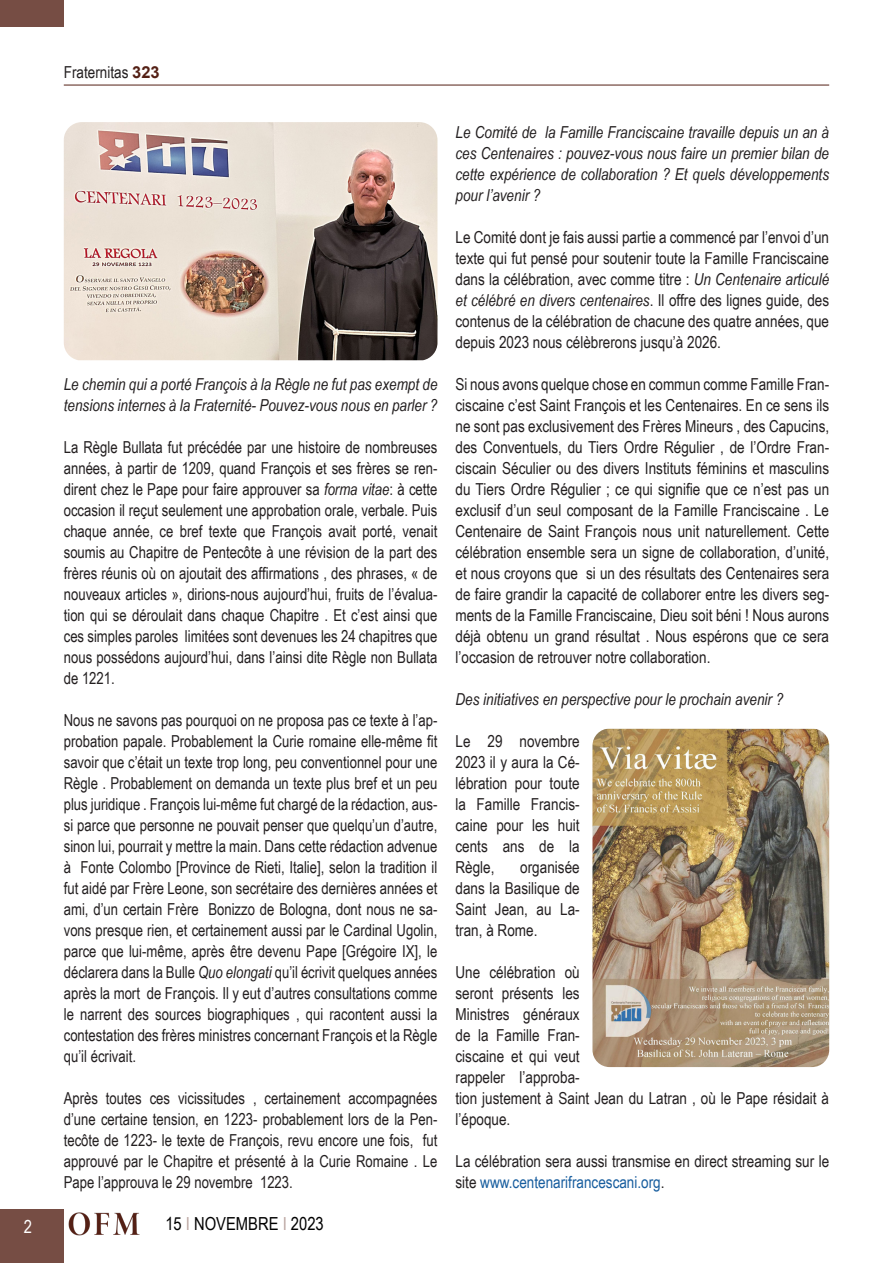
<style>
.page{position:relative;width:893px;height:1263px;background:#fff}
.page>*{position:absolute;margin:0;border:0;box-sizing:border-box;transform-origin:0 0}
.t1{font:18px "Arial Narrow";color:#000}
.t2{font:18px "Arial Narrow";color:#fff}
.Testo_normal{font:16.5px/21px "Arial Narrow";color:#231f20;text-align:justify}
.Testo_normal-2{font:italic 16.5px/21px "Arial Narrow";color:#231f20}
.s1{font-family:"Arial";font-weight:700;color:#542015}
.s2{font-style:italic}
.s3{color:#bba6a1}
.s4{color:#175d9e}
</style>
<div class="page">
<div style="left:0;top:1209px;width:64px;height:54px;background:#764d44"></div>
<hr style="left:64px;top:85px;width:765px;height:1px;background:#542015">
<div style="left:0;top:0;width:64px;height:27px;background:#764d44"></div>
<img style="left:69px;top:1212px;width:71px;height:24px">
<img style="left:592px;top:728px;width:237px;height:339px">
<img style="left:64px;top:122px;width:373px;height:238px">
<p class="t2" style="left:24px;top:1213px;width:10px">2</p>
<p class="Testo_normal" style="left:64px;top:61px;width:97px">Fraternitas <span class="s1">323</span></p>
<p class="Testo_normal-2" style="left:64px;top:373px;width:375px">Le chemin qui a porté François à la Règle ne fut pas exempt de tensions internes à la Fraternité- Pouvez-vous nous en parler ?</p>
<p class="Testo_normal" style="left:64px;top:436px;width:375px">La Règle Bullata fut précédée par une histoire de nombreuses années, à partir de 1209, quand François et ses frères se ren&shy;dirent chez le Pape pour faire approuver sa <span class="s2">forma vitae</span>: à cette occasion il reçut seulement une approbation orale, verbale. Puis chaque année, ce bref texte que François avait porté, venait soumis au Chapitre de Pentecôte à une révision de la part des frères réunis où on ajoutait des affirmations , des phrases, « de nouveaux articles », dirions-nous aujourd’hui, fruits de l’évalua&shy;tion qui se déroulait dans chaque Chapitre . Et c’est ainsi que ces simples paroles limitées sont devenues les 24 chapitres que nous possédons aujourd’hui, dans l’ainsi dite Règle non Bullata de 1221.</p>
<p class="Testo_normal" style="left:64px;top:709px;width:375px">Nous ne savons pas pourquoi on ne proposa pas ce texte à l’ap&shy;probation papale. Probablement la Curie romaine elle-même fit savoir que c’était un texte trop long, peu conventionnel pour une Règle . Probablement on demanda un texte plus bref et un peu plus juridique . François lui-même fut chargé de la rédaction, aus&shy;si parce que personne ne pouvait penser que quelqu’un d’autre, sinon lui, pourrait y mettre la main. Dans cette rédaction advenue à Fonte Colombo [Province de Rieti, Italie], selon la tradition il fut aidé par Frère Leone, son secrétaire des dernières années et ami, d’un certain Frère Bonizzo de Bologna, dont nous ne sa&shy;vons presque rien, et certainement aussi par le Cardinal Ugolin, parce que lui-même, après être devenu Pape [Grégoire IX], le déclarera dans la Bulle <span class="s2">Quo elongati</span> qu’il écrivit quelques années après la mort de François. Il y eut d’autres consultations comme le narrent des sources biographiques , qui racontent aussi la contestation des frères ministres concernant François et la Règle qu’il écrivait.</p>
<p class="Testo_normal" style="left:64px;top:1087px;width:375px">Après toutes ces vicissitudes , certainement accompagnées d’une certaine tension, en 1223- probablement lors de la Pen&shy;tecôte de 1223- le texte de François, revu encore une fois, fut approuvé par le Chapitre et présenté à la Curie Romaine . Le Pape l’approuva le 29 novembre 1223.</p>
<p class="t1" style="left:165px;top:1210px;width:160px">15 <span class="s3">I</span> NOVEMBRE <span class="s3">I</span> 2023</p>
<p class="Testo_normal-2" style="left:455px;top:121px;width:375px;text-align:justify">Le Comité de la Famille Franciscaine travaille depuis un an à ces Centenaires : pouvez-vous nous faire un premier bilan de cette expérience de collaboration ? Et quels développements pour l’avenir ?</p>
<p class="Testo_normal" style="left:455px;top:226px;width:375px">Le Comité dont je fais aussi partie a commencé par l’envoi d’un texte qui fut pensé pour soutenir toute la Famille Franciscaine dans la célébration, avec comme titre : <span class="s2">Un Centenaire articulé et célébré en divers centenaires</span>. Il offre des lignes guide, des contenus de la célébration de chacune des quatre années, que depuis 2023 nous célèbrerons jusqu’à 2026.</p>
<p class="Testo_normal" style="left:455px;top:373px;width:375px">Si nous avons quelque chose en commun comme Famille Fran&shy;ciscaine c’est Saint François et les Centenaires. En ce sens ils ne sont pas exclusivement des Frères Mineurs , des Capucins, des Conventuels, du Tiers Ordre Régulier , de l’Ordre Fran&shy;ciscain Séculier ou des divers Instituts féminins et masculins du Tiers Ordre Régulier ; ce qui signifie que ce n’est pas un exclusif d’un seul composant de la Famille Franciscaine . Le Centenaire de Saint François nous unit naturellement. Cette célébration ensemble sera un signe de collaboration, d’unité, et nous croyons que si un des résultats des Centenaires sera de faire grandir la capacité de collaborer entre les divers seg&shy;ments de la Famille Franciscaine, Dieu soit béni ! Nous aurons déjà obtenu un grand résultat . Nous espérons que ce sera l’occasion de retrouver notre collaboration.</p>
<p class="Testo_normal-2" style="left:455px;top:688px;width:329px">Des initiatives en perspective pour le prochain avenir ?</p>
<p class="Testo_normal" style="left:455px;top:730px;width:126px">Le 29 novembre 2023 il y aura la Cé&shy;lébration pour toute la Famille Francis&shy;caine pour les huit cents ans de la Règle,</p>
<p class="Testo_normal" style="left:455px;top:856px;width:126px;text-indent:65px">organisée dans la Basilique de Saint Jean, au La&shy;tran, à Rome.</p>
<p class="Testo_normal" style="left:455px;top:961px;width:375px;text-align:left">Une célébration où<br>seront présents les<br>Ministres généraux<br>de la Famille Fran-<br>ciscaine et qui veut<br>rappeler l’approba-<br>tion justement à Saint Jean du Latran , où le Pape résidait à l’époque.</p>
<p class="Testo_normal" style="left:455px;top:1150px;width:375px">La célébration sera aussi transmise en direct streaming sur le site <span class="s4">www.centenarifrancescani.org</span>.</p>
</div>
